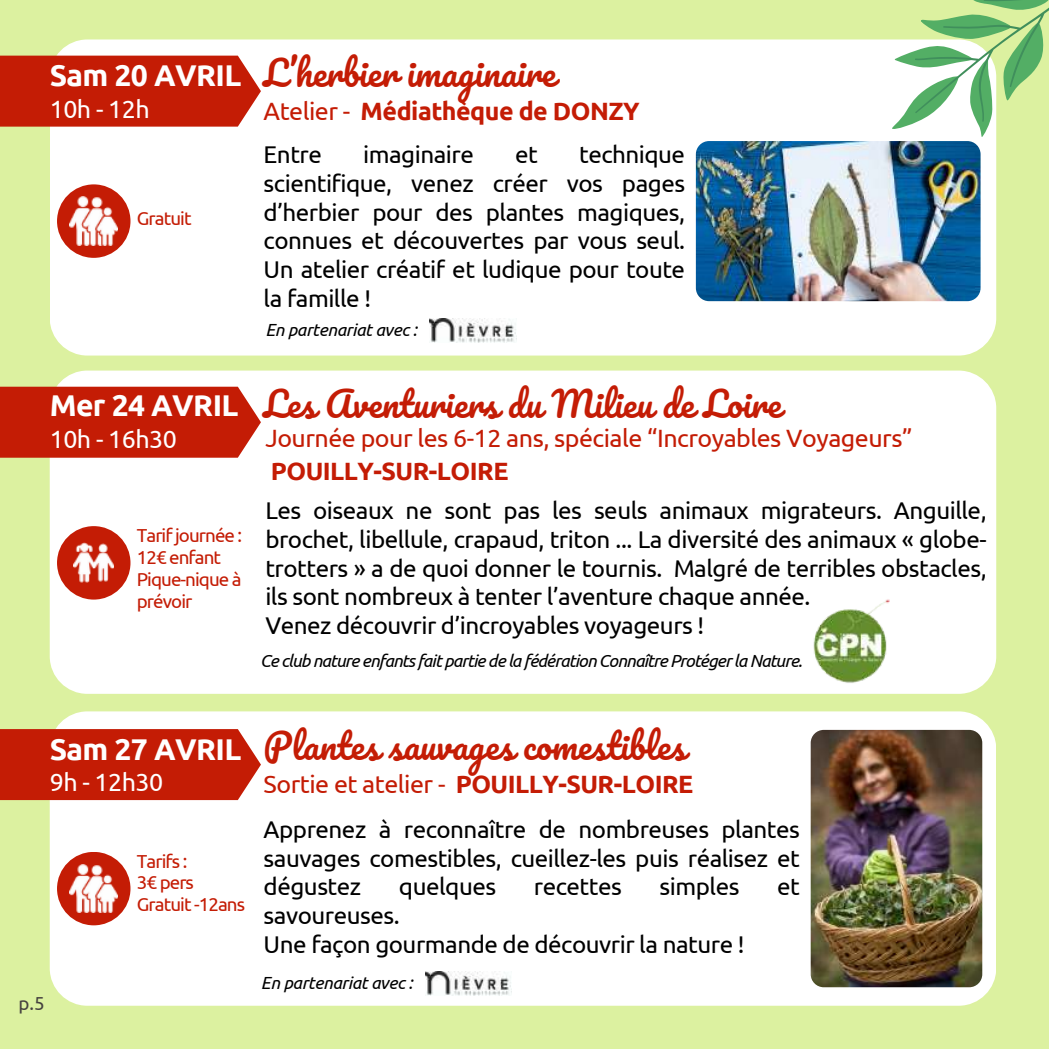
<style>
.page{position:relative;width:1049px;height:1049px;background:#fff}
.page>*{position:absolute;margin:0;border:0;box-sizing:border-box;transform-origin:0 0}
.t1{font:35px "Pacifico";color:#c41c05}
.t2{font:700 30px "Ubuntu";letter-spacing:-.02em;color:#fff}
.t3{font:700 25px "Ubuntu";letter-spacing:-.02em;color:#c41c05}
.t4{font:25px "Ubuntu";letter-spacing:-.02em;color:#c41c05}
.t5{font:25px "Ubuntu";letter-spacing:-.02em;color:#fff}
.t6{font:24.25px/28.8px "Ubuntu";letter-spacing:-.02em;color:#000}
.t7{font:18.75px/22px "Ubuntu";letter-spacing:-.05em;color:#c41c05}
.t8{font:18.75px "Ubuntu";color:#45413f}
.t9{font:italic 17.5px "Ubuntu";letter-spacing:-.05em;color:#000}
.t10{font:italic 17.5px "Ubuntu";letter-spacing:-.02em;color:#000}
.s1{font-family:"Ubuntu";font-weight:700;font-size:30px;color:#fff}
.s2{font-weight:400}
</style>
<div class="page">
<div style="left:0;top:0;width:1048px;height:1048px;background:#dcf1a0"></div>
<div style="left:50px;top:39px;width:945px;height:316px;background:#fff;border-radius:38px"></div>
<div style="left:0;top:56px;width:261px;height:71px;background:#c41c05"></div>
<div style="left:50px;top:370px;width:945px;height:323px;background:#fff;border-radius:38px"></div>
<div style="left:0;top:386px;width:261px;height:71px;background:#c41c05"></div>
<div style="left:57px;top:526px;width:73px;height:73px;background:#c41c05;border-radius:50%"></div>
<img style="left:74px;top:542px;width:39px;height:40px">
<img style="left:813px;top:599px;width:77px;height:84px">
<img style="left:429px;top:318px;width:87px;height:24px">
<img style="left:695px;top:141px;width:285px;height:160px;border-radius:13px">
<div style="left:57px;top:184px;width:73px;height:74px;background:#c41c05;border-radius:50%"></div>
<img style="left:69px;top:196px;width:49px;height:49px">
<div style="left:50px;top:711px;width:945px;height:294px;background:#fff;border-radius:38px"></div>
<img style="left:810px;top:729px;width:171px;height:257px;border-radius:13px">
<svg style="left:0;top:728px;width:261px;height:71px;background:#c72913"></svg>
<img style="left:425px;top:971px;width:86px;height:24px">
<div style="left:57px;top:851px;width:73px;height:74px;background:#c41c05;border-radius:50%"></div>
<img style="left:69px;top:864px;width:49px;height:48px">
<svg style="left:885px;top:0;width:163px;height:151px"></svg>
<h1 class="t1" style="left:50px;top:54px;width:507px"><span class="s1">Sam 20 AVRIL</span> L’herbier imaginaire</h1>
<p class="t5" style="left:50px;top:94px;width:101px">10h - 12h</p>
<p class="t3" style="left:263px;top:96px;width:377px"><span class="s2">Atelier -</span> Médiathèque de DONZY</p>
<p class="t7" style="left:137px;top:207px;width:56px">Gratuit</p>
<p class="t6" style="left:263px;top:140px;width:423px;text-align:justify;text-indent:315px">technique scientifique, venez créer vos pages d’herbier pour des plantes magiques, connues et découvertes par vous seul.<br>Un atelier créatif et ludique pour toute la famille !</p>
<p class="t6" style="left:263px;top:140px;width:60px">Entre</p>
<p class="t6" style="left:363px;top:140px;width:112px">imaginaire</p>
<p class="t6" style="left:515px;top:140px;width:24px">et</p>
<p class="t10" style="left:265px;top:319px;width:153px">En partenariat avec :</p>
<h1 class="t1" style="left:263px;top:385px;width:519px">Les Aventuriers du Milieu de Loire</h1>
<p class="t2" style="left:50px;top:388px;width:190px">Mer 24 AVRIL</p>
<p class="t5" style="left:50px;top:424px;width:129px">10h - 16h30</p>
<p class="t4" style="left:265px;top:423px;width:648px">Journée pour les 6-12 ans, spéciale “Incroyables Voyageurs”</p>
<p class="t3" style="left:271px;top:457px;width:239px">POUILLY-SUR-LOIRE</p>
<p class="t7" style="left:137px;top:523px;width:107px">Tarifjournée :<br>12€ enfant<br>Pique-nique à prévoir</p>
<p class="t6" style="left:265px;top:496px;width:722px">Les oiseaux ne sont pas les seuls animaux migrateurs. Anguille, brochet, libellule, crapaud, triton ... La diversité des animaux « globe&shy;trotters » a de quoi donner le tournis. Malgré de terribles obstacles, ils sont nombreux à tenter l’aventure chaque année.<br>Venez découvrir d’incroyables voyageurs !</p>
<p class="t9" style="left:260px;top:650px;width:544px">Ce club nature enfants fait partie de la fédération Connaître Protéger la Nature.</p>
<h1 class="t1" style="left:50px;top:727px;width:637px"><span class="s1">Sam 27 AVRIL</span> Plantes sauvages comestibles</h1>
<p class="t5" style="left:50px;top:767px;width:115px">9h - 12h30</p>
<p class="t3" style="left:263px;top:769px;width:431px"><span class="s2">Sortie et atelier -</span> POUILLY-SUR-LOIRE</p>
<p class="t8" style="left:18px;top:992px;width:28px">p.5</p>
<p class="t7" style="left:137px;top:849px;width:110px">Tarifs :<br>3€ pers<br>Gratuit -12ans</p>
<p class="t6" style="left:263px;top:814px;width:537px;text-align:justify">Apprenez à reconnaître de nombreuses plantes sauvages comestibles, cueillez-les puis réalisez et dégustez</p>
<p class="t6" style="left:399px;top:871px;width:99px">quelques</p>
<p class="t6" style="left:534px;top:871px;width:89px">recettes</p>
<p class="t6" style="left:659px;top:871px;width:81px">simples</p>
<p class="t6" style="left:777px;top:871px;width:24px">et</p>
<p class="t6" style="left:263px;top:900px;width:482px">savoureuses.<br>Une façon gourmande de découvrir la nature !</p>
<p class="t10" style="left:261px;top:972px;width:153px">En partenariat avec :</p>
</div>
